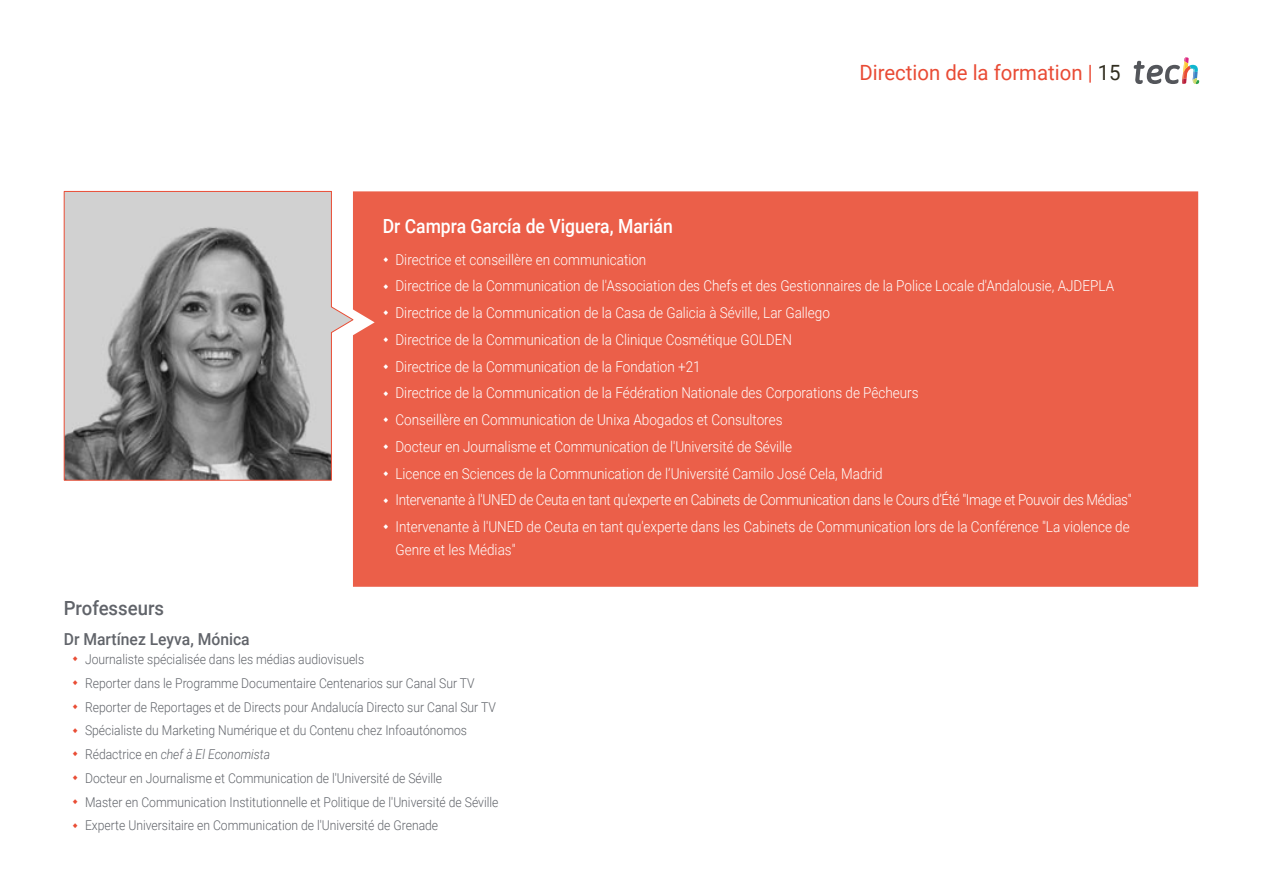
<style>
.page{position:relative;width:1263px;height:893px;background:#fff}
.page>*{position:absolute;margin:0;border:0;box-sizing:border-box;transform-origin:0 0}
.t1{font:21px "Roboto";color:#e94b35}
.t2{font:500 19.5px "Roboto";color:#fff;scale:.9 1}
.t3{font:500 19.5px "Roboto";color:#61646a;scale:.95 1}
.t4{font:500 16.5px "Roboto";color:#61646a;scale:.95 1}
.t5{font:300 15px/26.7px "Roboto";color:#fff;scale:.9 1}
.t6{font:300 13.5px/23.7px "Roboto";color:#61646a;scale:.9 1}
.s1{color:#312e20}
.s2{font-style:italic}
</style>
<div class="page">
<div style="left:353px;top:191px;width:845px;height:396px;background:#eb5f49"></div>
<svg style="left:64px;top:191px;width:290px;height:290px;background:#a19e9e"></svg>
<svg style="left:1134px;top:57px;width:65px;height:27px"></svg>
<svg style="left:384px;top:257px;width:4px;height:5px"></svg>
<svg style="left:384px;top:284px;width:4px;height:5px"></svg>
<svg style="left:384px;top:310px;width:4px;height:5px"></svg>
<svg style="left:384px;top:337px;width:4px;height:5px"></svg>
<svg style="left:384px;top:364px;width:4px;height:5px"></svg>
<svg style="left:384px;top:391px;width:4px;height:5px"></svg>
<svg style="left:384px;top:417px;width:4px;height:5px"></svg>
<svg style="left:384px;top:444px;width:4px;height:5px"></svg>
<svg style="left:384px;top:471px;width:4px;height:5px"></svg>
<svg style="left:384px;top:498px;width:4px;height:5px"></svg>
<svg style="left:384px;top:524px;width:4px;height:5px"></svg>
<h1 class="t1" style="left:859px;top:57px;width:263px">Direction de la formation | <span class="s1">15</span></h1>
<h2 class="t3" style="left:64px;top:595px;width:107px">Professeurs</h2>
<h2 class="t2" style="left:383px;top:212px;width:324px">Dr Campra García de Viguera, Marián</h2>
<p class="t5" style="left:395px;top:245px;width:819px">Directrice et conseillère en communication<br>Directrice de la Communication de l'Association des Chefs et des Gestionnaires de la Police Locale d'Andalousie, AJDEPLA Directrice de la Communication de la Casa de Galicia à Séville, Lar Gallego<br>Directrice de la Communication de la Clinique Cosmétique GOLDEN<br>Directrice de la Communication de la Fondation +21<br>Directrice de la Communication de la Fédération Nationale des Corporations de Pêcheurs<br>Conseillère en Communication de Unixa Abogados et Consultores<br>Docteur en Journalisme et Communication de l'Université de Séville<br>Licence en Sciences de la Communication de l’Université Camilo José Cela, Madrid<br>Intervenante à l'UNED de Ceuta en tant qu'experte en Cabinets de Communication dans le Cours d’Été "Image et Pouvoir des Médias" Intervenante à l'UNED de Ceuta en tant qu'experte dans les Cabinets de Communication lors de la Conférence "La violence de</p>
<p class="t5" style="left:395px;top:535px;width:135px">Genre et les Médias"</p>
<p class="t4" style="left:64px;top:627px;width:197px">Dr Martínez Leyva, Mónica</p>
<p class="t6" style="left:85px;top:647px;width:461px">Journaliste spécialisée dans les médias audiovisuels<br>Reporter dans le Programme Documentaire Centenarios sur Canal Sur TV Reporter de Reportages et de Directs pour Andalucía Directo sur Canal Sur TV Spécialiste du Marketing Numérique et du Contenu chez Infoautónomos Rédactrice en <span class="s2">chef à El Economista<br></span>Docteur en Journalisme et Communication de l'Université de Séville<br>Master en Communication Institutionnelle et Politique de l'Université de Séville Experte Universitaire en Communication de l'Université de Grenade</p>
</div>
